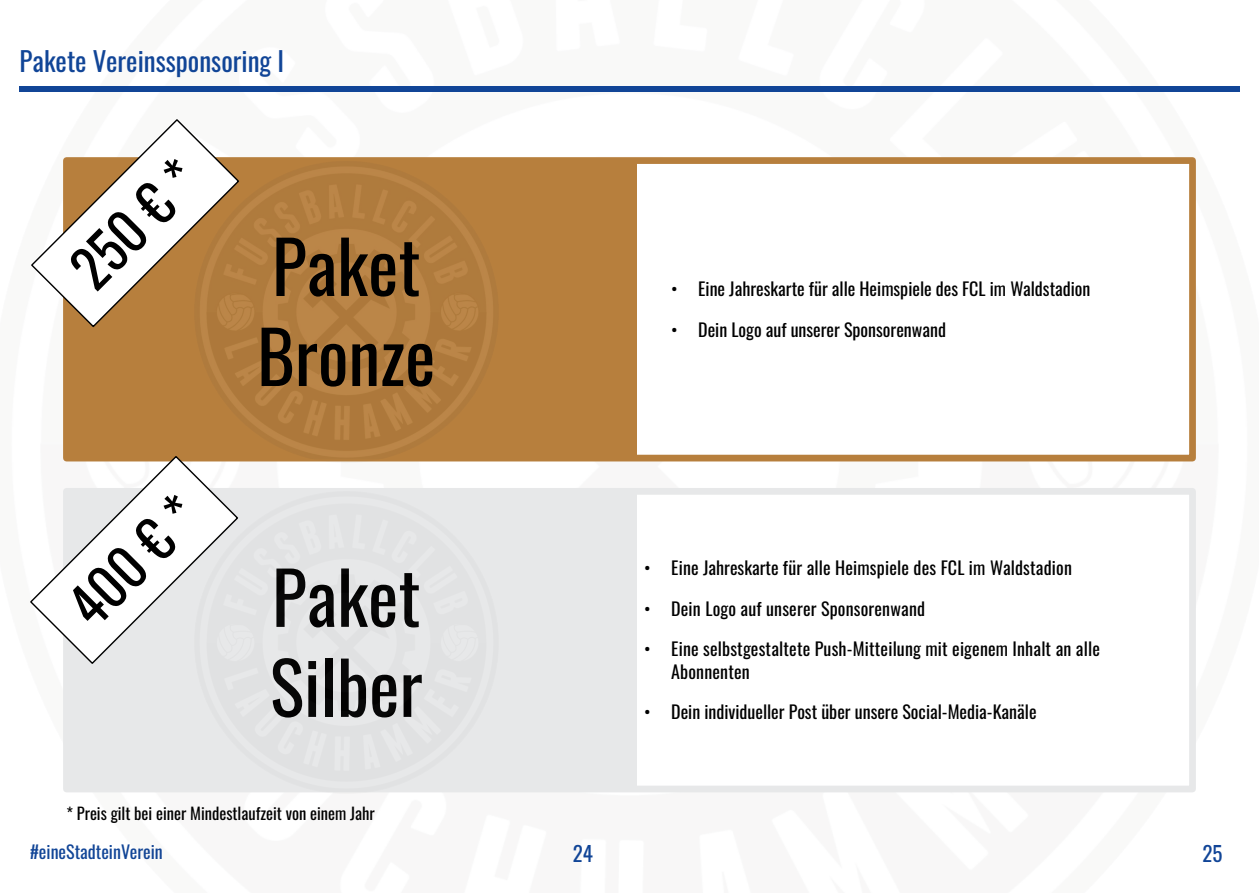
<style>
.page{position:relative;width:1259px;height:893px;background:#fff}
.page>*{position:absolute;margin:0;border:0;box-sizing:border-box;transform-origin:0 0}
.t1{font:72px/90px "Oswald";color:#000}
.t2{font:54px "Oswald";color:#000}
.t3{font:27px "Oswald";color:#114597}
.t4{font:21px "Oswald";color:#114597}
.t5{font:18px/22.5px "Oswald";color:#000}
.t6{font:18px "Oswald";color:#114597}
.t7{font:16.5px "Oswald";color:#000}
</style>
<div class="page">
<div style="left:63px;top:157px;width:1133px;height:304px;background:#fff;border:7px solid #b77f3d"></div>
<div style="left:63px;top:488px;width:1133px;height:304px;background:#fff;border:7px solid #e7e8e9"></div>
<div style="left:66px;top:161px;width:571px;height:297px;background:#b77f3d"></div>
<div style="left:66px;top:491px;width:571px;height:298px;background:#e7e8e9"></div>
<img style="left:201px;top:157px;width:317px;height:306px">
<img style="left:174px;top:488px;width:344px;height:306px">
<svg style="left:31px;top:119px;width:209px;height:209px"></svg>
<svg style="left:30px;top:455px;width:209px;height:210px"></svg>
<div style="left:19px;top:87px;width:1220px;height:5px;background:#114597"></div>
<h3 class="t3" style="left:20px;top:40px;width:266px">Pakete Vereinssponsoring I</h3>
<h2 class="t2" style="left:51px;top:248px;width:154px;rotate:-45deg">250 € *</h2>
<h2 class="t2" style="left:49px;top:585px;width:156px;rotate:-45deg">400 € *</h2>
<h1 class="t1" style="left:257px;top:218px;width:180px">Paket<br>Bronze</h1>
<h1 class="t1" style="left:270px;top:549px;width:154px">Paket<br>Silber</h1>
<p class="t7" style="left:66px;top:800px;width:310px">* Preis gilt bei einer Mindestlaufzeit von einem Jahr</p>
<p class="t5" style="left:671px;top:277px;width:421px">• Eine Jahreskarte für alle Heimspiele des FCL im Waldstadion</p>
<p class="t5" style="left:671px;top:317px;width:276px">• Dein Logo auf unserer Sponsorenwand</p>
<p class="t5" style="left:644px;top:556px;width:429px">• Eine Jahreskarte für alle Heimspiele des FCL im Waldstadion</p>
<p class="t5" style="left:644px;top:597px;width:282px">• Dein Logo auf unserer Sponsorenwand</p>
<p class="t5" style="left:671px;top:637px;width:430px;text-indent:-27px">• Eine selbstgestaltete Push-Mitteilung mit eigenem Inhalt an alle<br>Abonnenten</p>
<p class="t5" style="left:644px;top:700px;width:394px">• Dein individueller Post über unsere Social-Media-Kanäle</p>
<p class="t6" style="left:30px;top:838px;width:134px">#eineStadteinVerein</p>
<p class="t4" style="left:573px;top:837px;width:22px">24</p>
<p class="t4" style="left:1202px;top:837px;width:22px">25</p>
</div>
